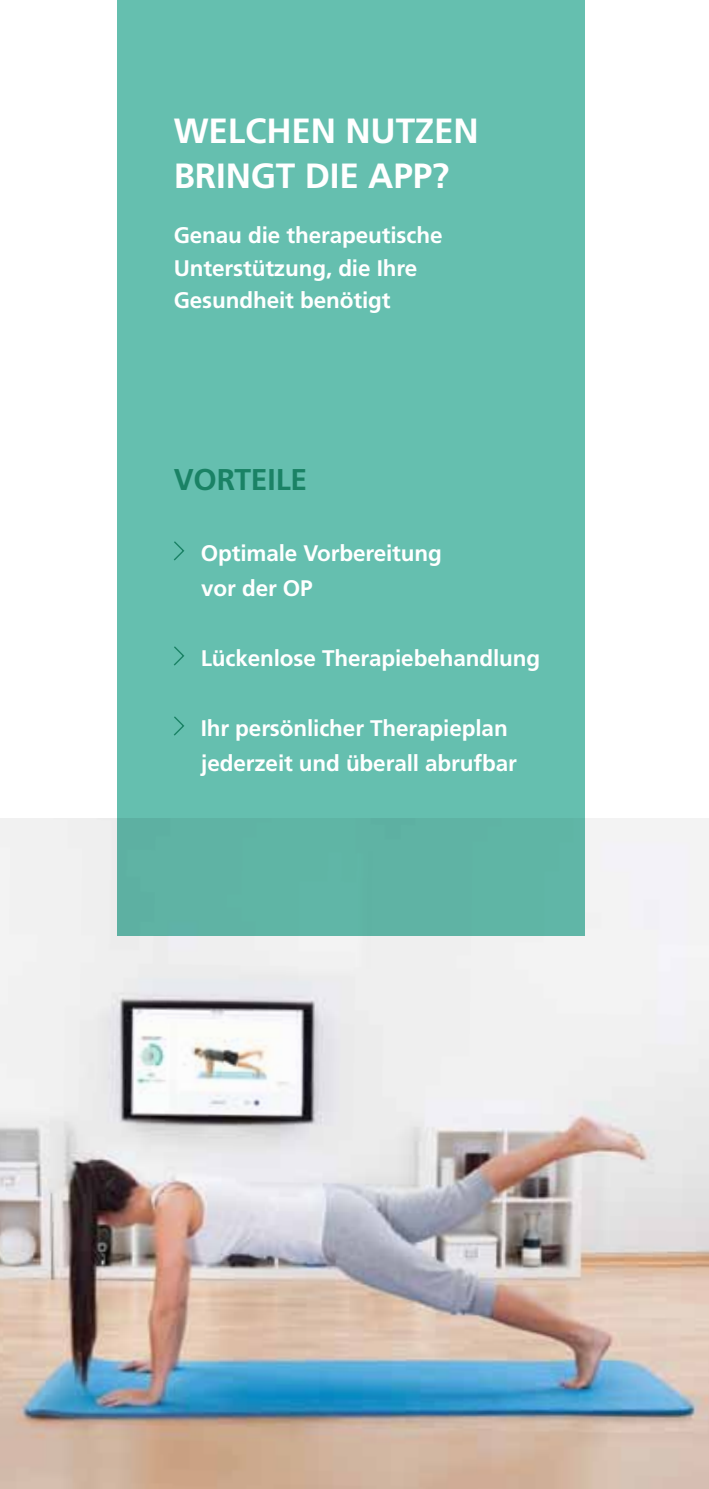
<style>
.page{position:relative;width:709px;height:1489px;background:#fff}
.page>*{position:absolute;margin:0;border:0;box-sizing:border-box;transform-origin:0 0}
.t1{font:700 35px/45px "Frutiger LT Pro";letter-spacing:-.005em;color:#fff}
.t2{font:700 30px "Frutiger LT Pro";letter-spacing:-.005em;color:#1a8265}
.t3{font:700 22.5px/32.5px "Frutiger LT Pro";letter-spacing:-.005em;color:#fff}
</style>
<div class="page">
<img style="left:0;top:819px;width:709px;height:669px">
<div style="left:117px;top:0;width:468px;height:935px;background:#65bfaf"></div>
<svg style="left:174px;top:541px;width:11px;height:20px"></svg>
<svg style="left:174px;top:646px;width:11px;height:20px"></svg>
<svg style="left:174px;top:716px;width:10px;height:20px"></svg>
<h1 class="t1" style="left:174px;top:109px;width:306px">Welchen Nutzen bringt die App?</h1>
<p class="t3" style="left:174px;top:219px;width:270px">Genau die therapeutische<br>Unterstützung, die Ihre<br>Gesundheit benötigt</p>
<h2 class="t2" style="left:174px;top:462px;width:135px">Vorteile</h2>
<p class="t3" style="left:201px;top:535px;width:243px;line-height:35px">Optimale Vorbereitung vor der OP</p>
<p class="t3" style="left:201px;top:641px;width:341px">Lückenlose Therapiebehandlung</p>
<p class="t3" style="left:201px;top:710px;width:318px;line-height:35px">Ihr persönlicher Therapieplan jederzeit und überall abrufbar</p>
</div>
